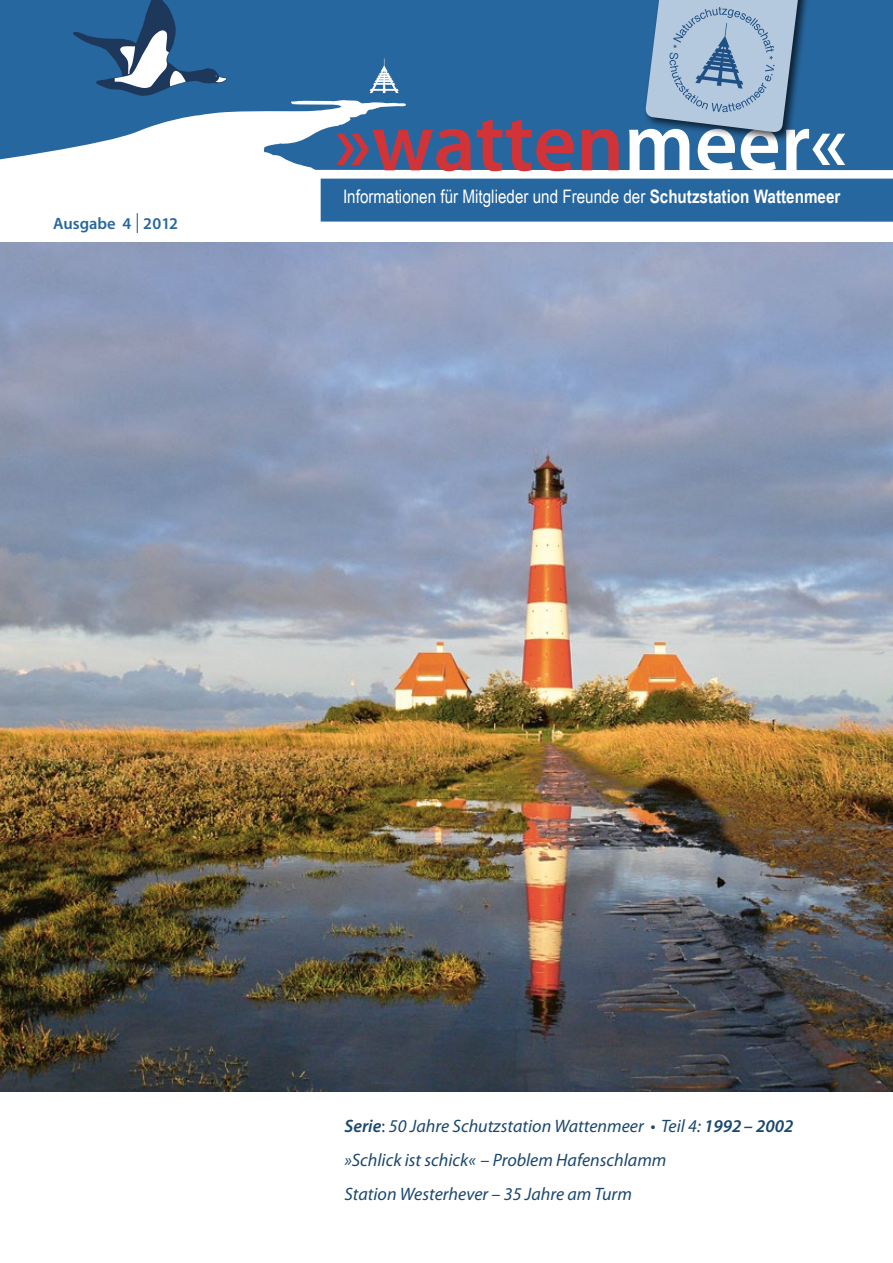
<style>
.page{position:relative;width:893px;height:1263px;background:#fff}
.page>*{position:absolute;margin:0;border:0;box-sizing:border-box;transform-origin:0 0}
.t1{font:600 83.4px "Myriad Pro";color:#d03439}
.t2{font:18.6px "Arial Narrow";color:#fff}
.t3{font:italic 18px/33.8px "Myriad Pro";color:#1b486f}
.t4{font:600 16.5px "Myriad Pro";color:#27679f}
.s1{font-size:19.8px}
.s2{color:#fff}
.s3{font-weight:700}
.s4{font-weight:600}
.s5{font-style:normal}
</style>
<div class="page">
<div style="left:0;top:0;width:893px;height:170px;background:#27679f"></div>
<div style="left:321px;top:179px;width:572px;height:43px;background:#27679f"></div>
<svg style="left:0;top:0;width:406px;height:181px"></svg>
<div style="left:643px;top:0;width:168px;height:143px;background:#000;opacity:.7"></div>
<svg style="left:645px;top:0;width:155px;height:133px;background:#8fabc7"></svg>
<img style="left:0;top:242px;width:893px;height:849px">
<p class="t4" style="left:53px;top:213px;width:127px">Ausgabe 4 <span class="s1">|</span> 2012</p>
<h1 class="t1" style="left:335px;top:89px;width:514px">»watten<span class="s2">meer«</span></h1>
<p class="t2" style="left:343px;top:182px;width:499px">Informationen für Mitglieder und Freunde der <span class="s3">Schutzstation Wattenmeer</span></p>
<p class="t3" style="left:344px;top:1109px;width:451px"><span class="s4">Serie</span><span class="s5">:</span> 50 Jahre Schutzstation Wattenmeer • Teil 4: <span class="s4">1992– 2002 </span>»Schlick ist schick« – Problem Hafenschlamm<br>Station Westerhever – 35 Jahre am Turm</p>
</div>
